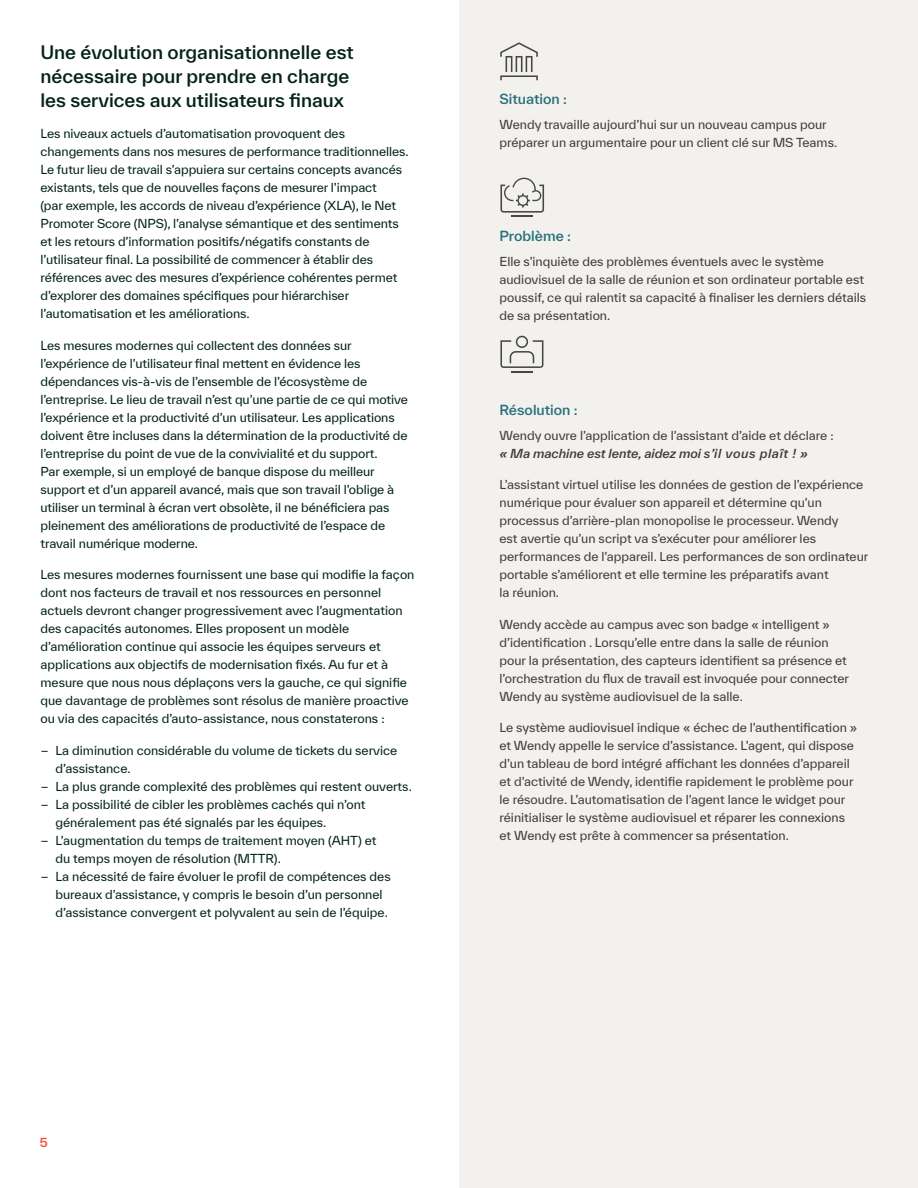
<style>
.page{position:relative;width:918px;height:1188px;background:#fff}
.page>*{position:absolute;margin:0;border:0;box-sizing:border-box;transform-origin:0 0}
.t1{font:500 18px/24px "TWK Everett";color:#042315}
.t2{font:500 13.5px "TWK Everett";color:#29707a}
.t3{font:12px/18px "TWK Everett";letter-spacing:-.005em;color:#042315}
.t4{font:12px/18px "TWK Everett";color:#3d3c3c}
.t5{font:italic 500 12px "TWK Everett";color:#3d3c3c}
.t6{font:500 12px "TWK Everett";color:#ff462d}
.s1{font-family:"IBM Plex Sans"}
</style>
<div class="page">
<div style="left:459px;top:0;width:459px;height:1188px;background:#f2f1ee"></div>
<svg style="left:500px;top:42px;width:38px;height:38px"></svg>
<svg style="left:500px;top:178px;width:44px;height:39px"></svg>
<hr style="left:511px;top:371px;width:22px;height:2px;background:#464646">
<svg style="left:500px;top:336px;width:43px;height:32px"></svg>
<h1 class="t1" style="left:40px;top:40px;width:315px">Une évolution organisationnelle est nécessaire pour prendre en charge les services aux utilisateurs finaux</h1>
<p class="t3" style="left:40px;top:124px;width:370px">Les niveaux actuels d’automatisation provoquent des changements dans nos mesures de performance traditionnelles.<br>Le futur lieu de travail s’appuiera sur certains concepts avancés existants, tels que de nouvelles façons de mesurer l’impact<br>(par exemple, les accords de niveau d’expérience (XLA), le Net Promoter Score (NPS), l’analyse sémantique et des sentiments et les retours d’information positifs/négatifs constants de l’utilisateur final. La possibilité de commencer à établir des références avec des mesures d’expérience cohérentes permet d’explorer des domaines spécifiques pour hiérarchiser l’automatisation et les améliorations.</p>
<p class="t3" style="left:40px;top:336px;width:369px">Les mesures modernes qui collectent des données sur l’expérience de l’utilisateur final mettent en évidence les dépendances vis-à-vis de l’ensemble de l’écosystème de l’entreprise. Le lieu de travail n’est qu’une partie de ce qui motive l’expérience et la productivité d’un utilisateur. Les applications doivent être incluses dans la détermination de la productivité de l’entreprise du point de vue de la convivialité et du support.<br>Par exemple, si un employé de banque dispose du meilleur support et d’un appareil avancé, mais que son travail l’oblige à utiliser un terminal à écran vert obsolète, il ne bénéficiera pas pleinement des améliorations de productivité de l’espace de travail numérique moderne.</p>
<p class="t3" style="left:40px;top:565px;width:376px">Les mesures modernes fournissent une base qui modifie la façon dont nos facteurs de travail et nos ressources en personnel actuels devront changer progressivement avec l’augmentation des capacités autonomes. Elles proposent un modèle d’amélioration continue qui associe les équipes serveurs et applications aux objectifs de modernisation fixés. Au fur et à mesure que nous nous déplaçons vers la gauche, ce qui signifie que davantage de problèmes sont résolus de manière proactive ou via des capacités d’auto-assistance, nous constaterons :</p>
<p class="t3" style="left:55px;top:741px;width:343px;text-indent:-14px"><span class="s1">–</span> La diminution considérable du volume de tickets du service d’assistance.</p>
<p class="t3" style="left:41px;top:777px;width:372px"><span class="s1">–</span> La plus grande complexité des problèmes qui restent ouverts.</p>
<p class="t3" style="left:55px;top:795px;width:312px;text-indent:-14px"><span class="s1">–</span> La possibilité de cibler les problèmes cachés qui n’ont généralement pas été signalés par les équipes.</p>
<p class="t3" style="left:55px;top:831px;width:323px;text-indent:-14px"><span class="s1">–</span> L’augmentation du temps de traitement moyen (AHT) et du temps moyen de résolution (MTTR).</p>
<p class="t3" style="left:55px;top:867px;width:337px;text-indent:-14px"><span class="s1">–</span> La nécessité de faire évoluer le profil de compétences des bureaux d’assistance, y compris le besoin d’un personnel d’assistance convergent et polyvalent au sein de l’équipe.</p>
<p class="t2" style="left:500px;top:89px;width:69px">Situation :</p>
<p class="t4" style="left:500px;top:115px;width:339px">Wendy travaille aujourd’hui sur un nouveau campus pour préparer un argumentaire pour un client clé sur MS Teams.</p>
<p class="t2" style="left:500px;top:227px;width:73px">Problème :</p>
<p class="t4" style="left:500px;top:253px;width:368px">Elle s’inquiète des problèmes éventuels avec le système audiovisuel de la salle de réunion et son ordinateur portable est poussif, ce qui ralentit sa capacité à finaliser les derniers détails de sa présentation.</p>
<p class="t2" style="left:500px;top:400px;width:80px">Résolution :</p>
<p class="t4" style="left:500px;top:426px;width:336px">Wendy ouvre l’application de l’assistant d’aide et déclare :</p>
<p class="t5" style="left:500px;top:445px;width:310px">« Ma machine est lente, aidez moi s’il vous plaît ! »</p>
<p class="t4" style="left:500px;top:476px;width:370px">L’assistant virtuel utilise les données de gestion de l’expérience numérique pour évaluer son appareil et détermine qu’un processus d’arrière-plan monopolise le processeur. Wendy<br>est avertie qu’un script va s’exécuter pour améliorer les performances de l’appareil. Les performances de son ordinateur portable s’améliorent et elle termine les préparatifs avant<br>la réunion.</p>
<p class="t4" style="left:500px;top:615px;width:351px">Wendy accède au campus avec son badge « intelligent » d’identification . Lorsqu’elle entre dans la salle de réunion pour la présentation, des capteurs identifient sa présence et l’orchestration du flux de travail est invoquée pour connecter Wendy au système audiovisuel de la salle.</p>
<p class="t4" style="left:500px;top:719px;width:359px">Le système audiovisuel indique « échec de l’authentification » et Wendy appelle le service d’assistance. L’agent, qui dispose d’un tableau de bord intégré affichant les données d’appareil et d’activité de Wendy, identifie rapidement le problème pour le résoudre. L’automatisation de l’agent lance le widget pour réinitialiser le système audiovisuel et réparer les connexions et Wendy est prête à commencer sa présentation.</p>
<p class="t6" style="left:40px;top:1134px;width:9px">5</p>
</div>
